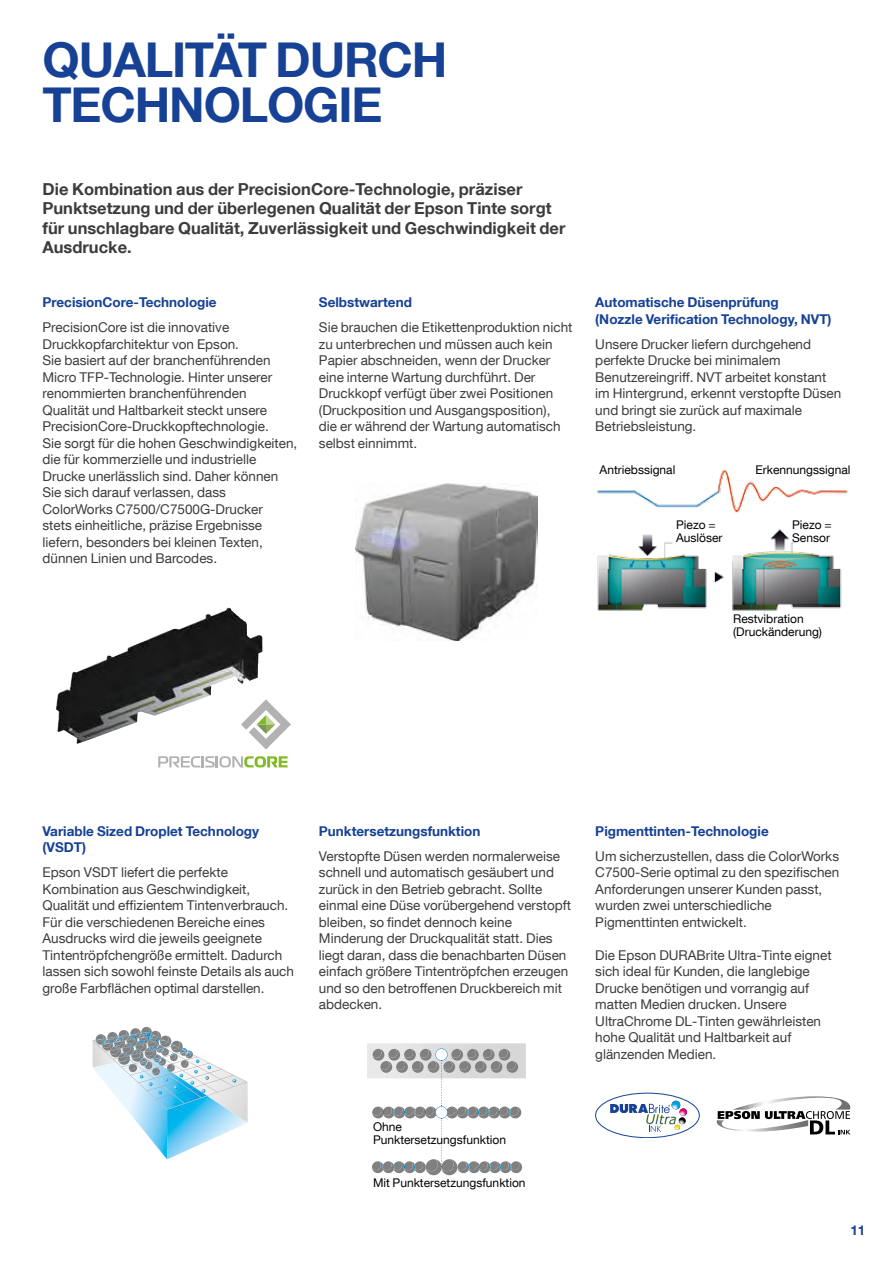
<style>
.page{position:relative;width:893px;height:1263px;background:#fff}
.page>*{position:absolute;margin:0;border:0;box-sizing:border-box;transform-origin:0 0}
.t1{font:700 48px/45px "Helvetica Neue LT Com";letter-spacing:-.025em;color:#164194}
.t2{font:700 16.5px/19.5px "Helvetica Neue LT Com";color:#3c3c3b}
.t3{font:13.5px/16.5px "Helvetica Neue LT Com";color:#3c3c3b}
.t4{font:700 13.5px/16.5px "Helvetica Neue LT Com";color:#164194}
.t5{font:12px/13.5px "Helvetica Neue LT Com";color:#000}
</style>
<div class="page">
<img style="left:56px;top:608px;width:171px;height:136px">
<svg style="left:158px;top:756px;width:130px;height:11px"></svg>
<svg style="left:241px;top:699px;width:50px;height:50px"></svg>
<img style="left:127px;top:1110px;width:40px;height:49px">
<img style="left:167px;top:1110px;width:79px;height:49px">
<img style="left:207px;top:1110px;width:41px;height:13px">
<svg style="left:93px;top:1027px;width:155px;height:83px"></svg>
<img style="left:355px;top:483px;width:183px;height:157px">
<img style="left:428px;top:1173px;width:27px;height:2px">
<svg style="left:372px;top:1048px;width:150px;height:125px"></svg>
<img style="left:597px;top:469px;width:251px;height:145px">
<div style="left:595px;top:1093px;width:105px;height:45px;border:1px solid #164194;border-radius:50%"></div>
<svg style="left:610px;top:1100px;width:77px;height:32px"></svg>
<svg style="left:717px;top:1096px;width:133px;height:38px"></svg>
<h1 class="t1" style="left:43px;top:36px;width:406px">QUALITÄT DURCH<br>TECHNOLOGIE</h1>
<p class="t2" style="left:43px;top:179px;width:524px">Die Kombination aus der PrecisionCore-Technologie, präziser Punktsetzung und der überlegenen Qualität der Epson Tinte sorgt für unschlagbare Qualität, Zuverlässigkeit und Geschwindigkeit der Ausdrucke.</p>
<p class="t4" style="left:43px;top:294px;width:176px">PrecisionCore-Technologie</p>
<p class="t3" style="left:43px;top:319px;width:256px">PrecisionCore ist die innovative Druckkopfarchitektur von Epson.<br>Sie basiert auf der branchenführenden Micro TFP-Technologie. Hinter unserer renommierten branchenführenden<br>Qualität und Haltbarkeit steckt unsere PrecisionCore-Druckkopftechnologie.<br>Sie sorgt für die hohen Geschwindigkeiten, die für kommerzielle und industrielle Drucke unerlässlich sind. Daher können Sie sich darauf verlassen, dass ColorWorks C7500/C7500G-Drucker<br>stets einheitliche, präzise Ergebnisse liefern, besonders bei kleinen Texten, dünnen Linien und Barcodes.</p>
<p class="t4" style="left:319px;top:294px;width:94px">Selbstwartend</p>
<p class="t3" style="left:319px;top:319px;width:255px">Sie brauchen die Etikettenproduktion nicht zu unterbrechen und müssen auch kein Papier abschneiden, wenn der Drucker eine interne Wartung durchführt. Der Druckkopf verfügt über zwei Positionen (Druckposition und Ausgangsposition),<br>die er während der Wartung automatisch selbst einnimmt.</p>
<p class="t4" style="left:595px;top:294px;width:238px">Automatische Düsenprüfung<br>(Nozzle Verification Technology, NVT)</p>
<p class="t3" style="left:595px;top:335px;width:247px">Unsere Drucker liefern durchgehend perfekte Drucke bei minimalem Benutzereingriff. NVT arbeitet konstant im Hintergrund, erkennt verstopfte Düsen und bringt sie zurück auf maximale Betriebsleistung.</p>
<p class="t5" style="left:755px;top:463px;width:96px">Erkennungssignal</p>
<p class="t5" style="left:600px;top:463px;width:77px">Antriebssignal</p>
<p class="t5" style="left:676px;top:518px;width:48px">Piezo =<br>Auslöser</p>
<p class="t5" style="left:792px;top:518px;width:41px">Piezo =<br>Sensor</p>
<p class="t5" style="left:733px;top:612px;width:90px">Restvibration (Druckänderung)</p>
<p class="t4" style="left:43px;top:822px;width:218px">Variable Sized Droplet Technology (VSDT)</p>
<p class="t3" style="left:43px;top:864px;width:253px">Epson VSDT liefert die perfekte Kombination aus Geschwindigkeit, Qualität und effizientem Tintenverbrauch.<br>Für die verschiedenen Bereiche eines Ausdrucks wird die jeweils geeignete Tintentröpfchengröße ermittelt. Dadurch lassen sich sowohl feinste Details als auch große Farbflächen optimal darstellen.</p>
<p class="t4" style="left:319px;top:822px;width:163px">Punktersetzungsfunktion</p>
<p class="t3" style="left:319px;top:847px;width:254px">Verstopfte Düsen werden normalerweise schnell und automatisch gesäubert und zurück in den Betrieb gebracht. Sollte einmal eine Düse vorübergehend verstopft bleiben, so findet dennoch keine Minderung der Druckqualität statt. Dies liegt daran, dass die benachbarten Düsen einfach größere Tintentröpfchen erzeugen und so den betroffenen Druckbereich mit abdecken.</p>
<p class="t5" style="left:373px;top:1119px;width:134px">Ohne<br>Punktersetzungsfunktion</p>
<p class="t5" style="left:373px;top:1176px;width:154px">Mit Punktersetzungsfunktion</p>
<p class="t4" style="left:595px;top:822px;width:175px">Pigmenttinten-Technologie</p>
<p class="t3" style="left:595px;top:847px;width:246px">Um sicherzustellen, dass die ColorWorks C7500-Serie optimal zu den spezifischen Anforderungen unserer Kunden passt, wurden zwei unterschiedliche Pigmenttinten entwickelt.</p>
<p class="t3" style="left:595px;top:946px;width:238px">Die Epson DURABrite Ultra-Tinte eignet sich ideal für Kunden, die langlebige Drucke benötigen und vorrangig auf matten Medien drucken. Unsere UltraChrome DL-Tinten gewährleisten hohe Qualität und Haltbarkeit auf glänzenden Medien.</p>
<p class="t4" style="left:850px;top:1222px;width:17px">11</p>
</div>
